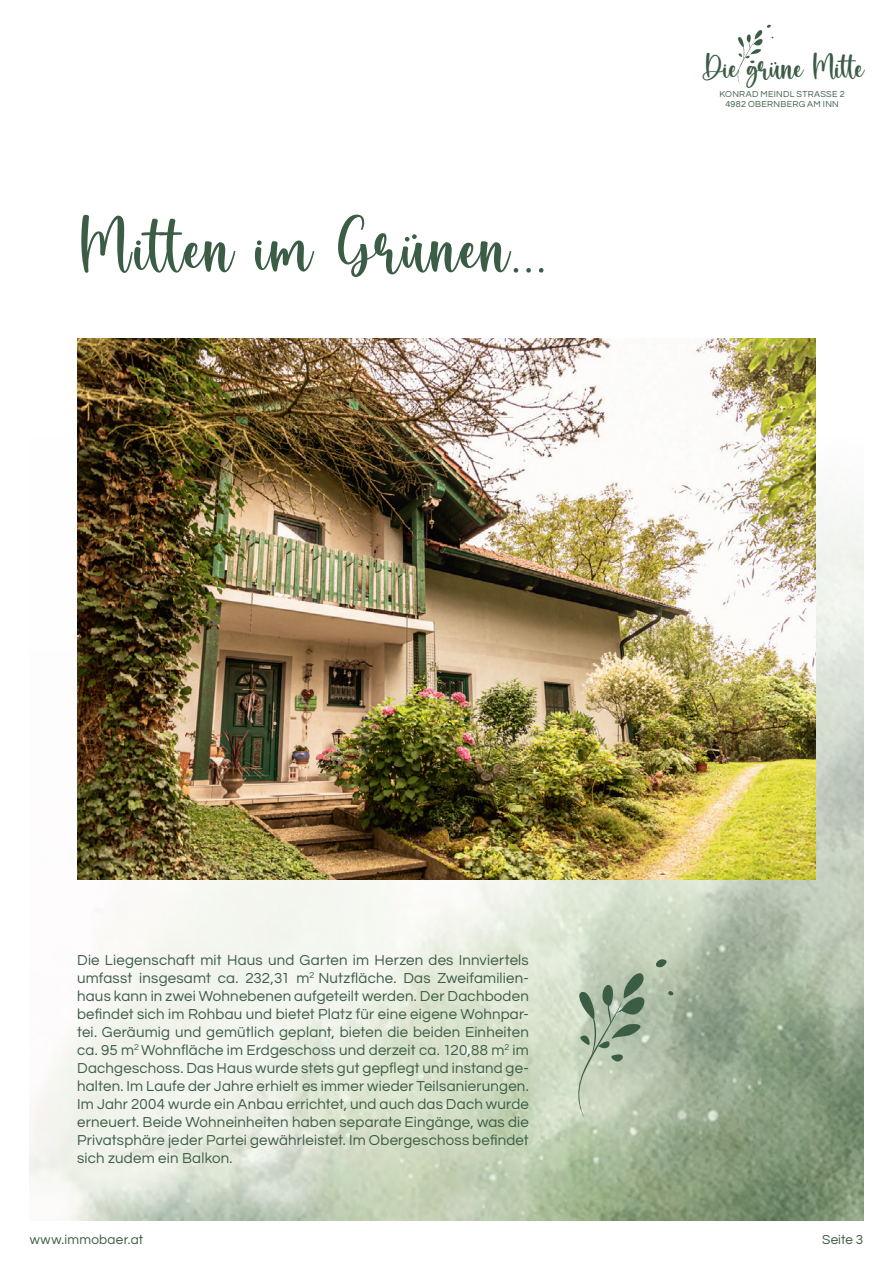
<style>
.page{position:relative;width:893px;height:1263px;background:#fff}
.page>*{position:absolute;margin:0;border:0;box-sizing:border-box;transform-origin:0 0}
.t1{font:85.05px "Bravely";letter-spacing:.03em;color:#3b5c45}
.t2{font:39.15px "Bravely";color:#3b5c45}
.t3{font:15px/18px "Questrial";letter-spacing:.015em;color:#3b5c45;text-align:justify}
.t4{font:13.5px "Questrial";letter-spacing:.02em;color:#3b5c45}
.t5{font:9px/10.8px "Questrial";letter-spacing:.035em;color:#3b5c45;text-align:center}
</style>
<div class="page">
<img style="left:30px;top:62px;width:833px;height:1158px">
<svg style="left:735px;top:24px;width:41px;height:61px"></svg>
<img style="left:77px;top:338px;width:739px;height:542px">
<svg style="left:572px;top:971px;width:75px;height:149px;background:#aebea9"></svg>
<svg style="left:656px;top:957px;width:13px;height:10px"></svg>
<svg style="left:667px;top:990px;width:7px;height:6px"></svg>
<svg style="left:405px;top:234px;width:12px;height:8px"></svg>
<h2 class="t2" style="left:701px;top:51px;width:164px">Die grüne Mitte</h2>
<h1 class="t1" style="left:77px;top:211px;width:472px">Mitten im Grünen...</h1>
<p class="t5" style="left:719px;top:89px;width:127px">KONRAD MEINDL STRASSE 2<br>4982 OBERNBERG AM INN</p>
<p class="t3" style="left:77px;top:951px;width:453px">Die Liegenschaft mit Haus und Garten im Herzen des Innviertels umfasst insgesamt ca. 232,31 m<sup>2</sup> Nutzfläche. Das Zweifamilien&shy;haus kann in zwei Wohnebenen aufgeteilt werden. Der Dachboden befindet sich im Rohbau und bietet Platz für eine eigene Wohnpar&shy;tei. Geräumig und gemütlich geplant, bieten die beiden Einheiten ca. 95 m<sup>2</sup> Wohnfläche im Erdgeschoss und derzeit ca. 120,88 m<sup>2</sup> im Dachgeschoss. Das Haus wurde stets gut gepflegt und instand ge&shy;halten. Im Laufe der Jahre erhielt es immer wieder Teilsanierungen.<br>Im Jahr 2004 wurde ein Anbau errichtet, und auch das Dach wurde erneuert. Beide Wohneinheiten haben separate Eingänge, was die Privatsphäre jeder Partei gewährleistet. Im Obergeschoss befindet sich zudem ein Balkon.</p>
<p class="t4" style="left:30px;top:1233px;width:115px">www.immobaer.at</p>
<p class="t4" style="left:822px;top:1233px;width:43px">Seite 3</p>
</div>
